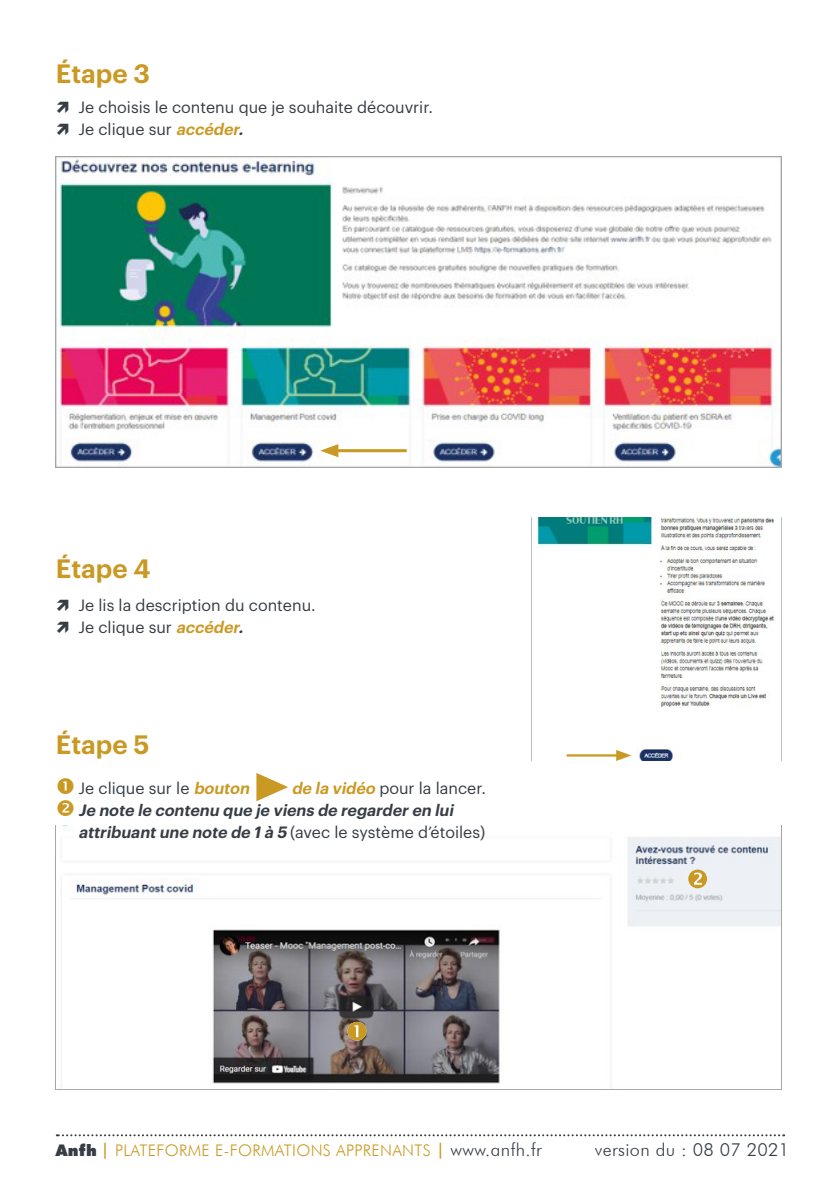
<style>
.page{position:relative;width:840px;height:1191px;background:#fff}
.page>*{position:absolute;margin:0;border:0;box-sizing:border-box;transform-origin:0 0}
.t1{font:600 26px "Graphik";color:#ca9923}
.t2{font:300 18px "Futura BT";letter-spacing:.02em;color:#363d45}
.t3{font:16px/22px "Graphik";color:#363d45}
.t4{font:italic 600 16px/22px "Graphik";color:#363d45}
.t5{font:300 16px "Futura BT";letter-spacing:.02em;color:#ca9923}
.s1{font-weight:600;font-style:italic;color:#ca9923}
.s2{font-weight:600;font-style:italic}
.s3{color:#ca9923}
.s4{font-weight:400;font-style:normal}
.s5{font-weight:900;color:#363d45}
.s6{font-weight:500}
.s7{font-size:18px;color:#363d45}
</style>
<div class="page">
<svg style="left:57px;top:1134px;width:726px;height:2px"></svg>
<img style="left:56px;top:825px;width:725px;height:262px">
<img style="left:56px;top:156px;width:725px;height:311px">
<hr style="left:332px;top:449px;width:74px;height:3px;background:#ca9923">
<svg style="left:320px;top:444px;width:18px;height:13px"></svg>
<img style="left:531px;top:517px;width:243px;height:243px">
<hr style="left:566px;top:754px;width:53px;height:2px;background:#ca9923">
<svg style="left:616px;top:750px;width:15px;height:11px"></svg>
<svg style="left:256px;top:773px;width:32px;height:28px"></svg>
<svg style="left:687px;top:869px;width:19px;height:19px"></svg>
<svg style="left:347px;top:1021px;width:19px;height:19px"></svg>
<h1 class="t1" style="left:56px;top:54px;width:96px">Étape 3</h1>
<p class="t3" style="left:78px;top:95px;width:356px">Je choisis le contenu que je souhaite découvrir.<br>Je clique sur <span class="s1">accéder</span><span class="s2">.</span></p>
<h1 class="t1" style="left:56px;top:549px;width:96px">Étape 4</h1>
<p class="t3" style="left:78px;top:592px;width:238px">Je lis la description du contenu.<br>Je clique sur <span class="s1">accéder</span><span class="s2">.</span></p>
<h1 class="t1" style="left:56px;top:725px;width:95px">Étape 5</h1>
<p class="t4" style="left:78px;top:775px;width:409px;text-indent:213px"><span class="s3">de la vidéo</span><span class="s4">pour la lancer.<br></span>Je note le contenu que je viens de regarderen lui attribuantune note de 1à 5 <span class="s4">(avec le système d’étoiles)</span></p>
<p class="t3" style="left:78px;top:775px;width:176px">Je clique sur le <span class="s1">bouton</span></p>
<p class="t5" style="left:56px;top:1140px;width:487px"><span class="s5">Anfh</span> <span class="s6">|</span> PLATEFORME E-FORMATIONS APPRENANTS <span class="s6">|</span> <span class="s7">www.anfh.fr</span></p>
<p class="t2" style="left:594px;top:1138px;width:196px">version du : 08 07 2021</p>
</div>
